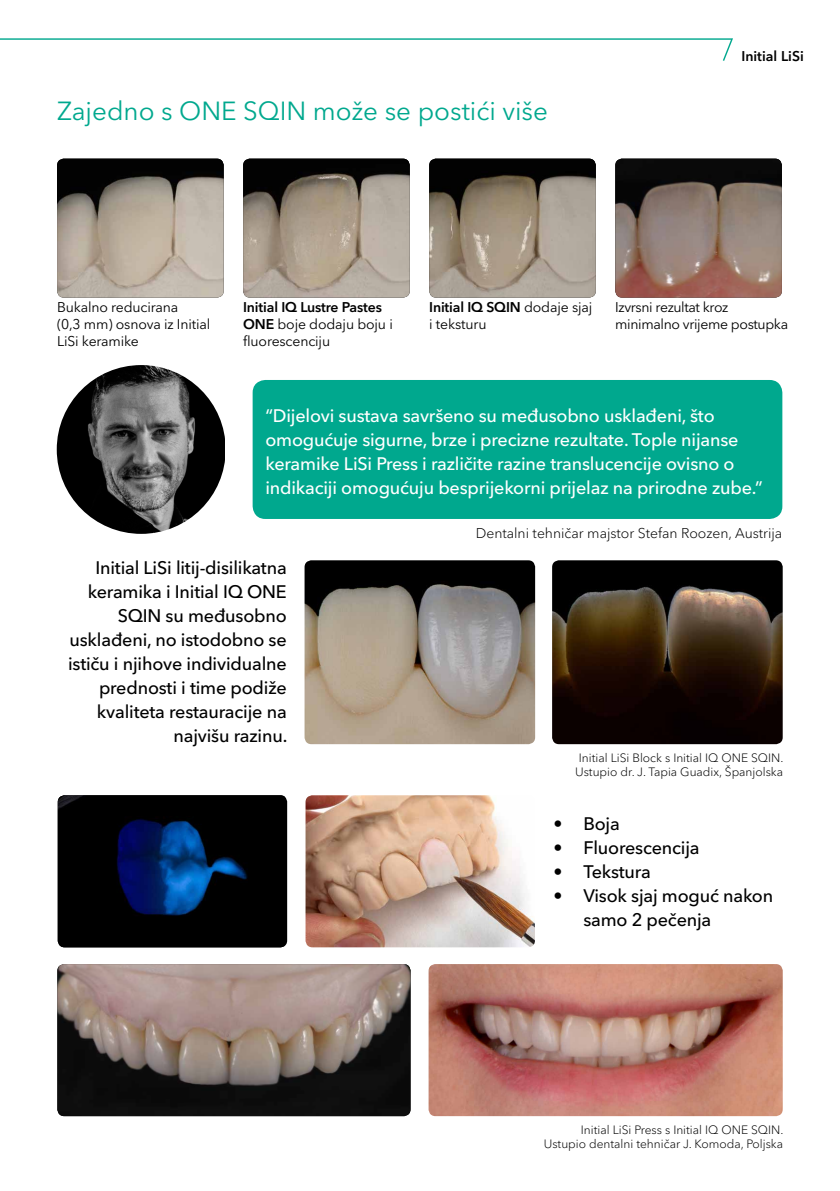
<style>
.page{position:relative;width:840px;height:1191px;background:#fff}
.page>*{position:absolute;margin:0;border:0;box-sizing:border-box;transform-origin:0 0}
.t1{font:26px "Avenir Next Cyr";color:#00a88e}
.t2{font:500 18px/24px "Avenir Next Cyr";letter-spacing:-.01em;color:#000;text-align:right}
.t3{font:500 18px/24px "Avenir Next Cyr";letter-spacing:-.01em;color:#fff}
.t4{font:14px/16.8px "Avenir Next Cyr";letter-spacing:-.01em;color:#000}
.t5{font:300 14px "Avenir Next Cyr";color:#000}
.t6{font:600 14px "Avenir Next Cyr";color:#000}
.t7{font:300 12px/14px "Avenir Next Cyr";color:#000;text-align:center}
.s1{font-weight:600}
</style>
<div class="page">
<img style="left:57px;top:365px;width:167px;height:169px">
<img style="left:57px;top:159px;width:166px;height:139px">
<img style="left:243px;top:159px;width:166px;height:139px">
<img style="left:429px;top:159px;width:166px;height:139px">
<img style="left:615px;top:159px;width:166px;height:139px">
<img style="left:57px;top:964px;width:353px;height:152px">
<img style="left:428px;top:964px;width:354px;height:152px">
<img style="left:58px;top:795px;width:226px;height:152px">
<img style="left:305px;top:795px;width:229px;height:152px">
<svg style="left:0;top:38px;width:733px;height:23px"></svg>
<div style="left:252px;top:380px;width:529px;height:139px;background:#00a88e;border-radius:13px"></div>
<img style="left:304px;top:560px;width:231px;height:184px">
<img style="left:552px;top:560px;width:230px;height:184px">
<h1 class="t1" style="left:57px;top:96px;width:492px">Zajedno s ONE SQIN može se postići više</h1>
<p class="t6" style="left:741px;top:47px;width:64px">Initial LiSi</p>
<p class="t4" style="left:57px;top:299px;width:155px">Bukalno reducirana<br>(0,3 mm) osnova iz Initial<br>LiSi keramike</p>
<p class="t4" style="left:243px;top:299px;width:151px"><span class="s1">Initial IQ Lustre Pastes<br>ONE</span> boje dodaju boju i fluorescenciju</p>
<p class="t4" style="left:429px;top:299px;width:164px"><span class="s1">Initial IQ SQIN</span> dodaje sjaj i teksturu</p>
<p class="t4" style="left:615px;top:299px;width:174px">Izvrsni rezultat kroz minimalno vrijeme postupka</p>
<p class="t3" style="left:265px;top:403px;width:498px">“Dijelovi sustava savršeno su međusobno usklađeni, što omogućuje sigurne, brze i precizne rezultate. Tople nijanse keramike LiSi Press i različite razine translucencije ovisno o indikaciji omogućuju besprijekorni prijelaz na prirodne zube.”</p>
<p class="t5" style="left:475px;top:525px;width:308px">Dentalni tehničar majstor Stefan Roozen, Austrija</p>
<p class="t2" style="left:68px;top:555px;width:221px">Initial LiSi litij-disilikatna keramika i Initial IQ ONE<br>SQIN su međusobno usklađeni, no istodobno se ističu i njihove individualne prednosti i time podiže kvaliteta restauracije na najvišu razinu.</p>
<p class="t7" style="left:574px;top:750px;width:210px">Initial LiSi Block s Initial IQ ONE SQIN.<br>Ustupio dr. J. Tapia Guadix, Španjolska</p>
<p class="t2" style="left:553px;top:811px;width:68px">• Boja</p>
<p class="t2" style="left:553px;top:835px;width:147px">• Fluorescencija</p>
<p class="t2" style="left:553px;top:859px;width:99px">• Tekstura</p>
<p class="t2" style="left:583px;top:883px;width:191px;text-align:left;text-indent:-30px">• Visok sjaj moguć nakon samo 2 pečenja</p>
<p class="t7" style="left:543px;top:1122px;width:241px;text-align:right">Initial LiSi Press s Initial IQ ONE SQIN.<br>Ustupio dentalni tehničar J. Komoda, Poljska</p>
</div>
